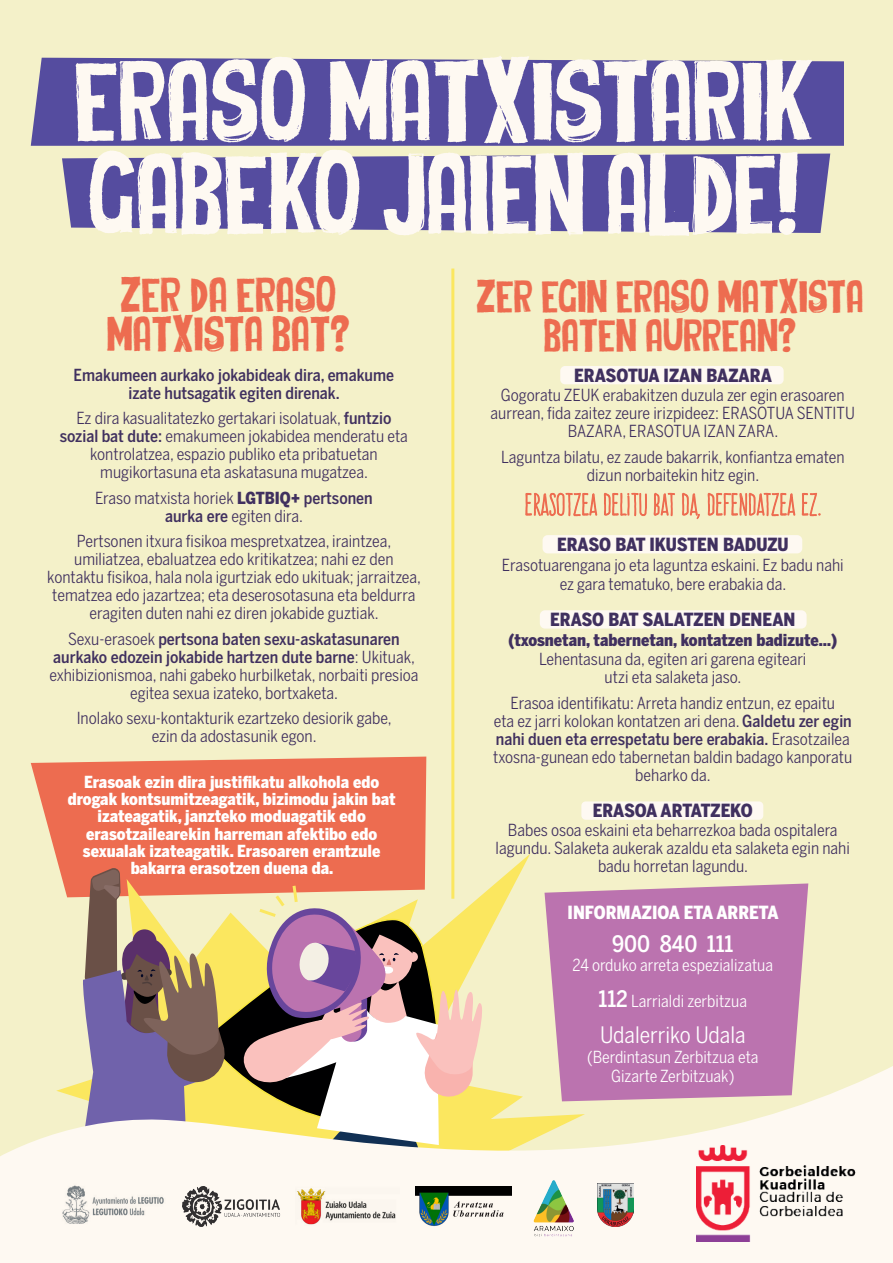
<style>
.page{position:relative;width:893px;height:1263px;background:#f4f1c9}
.page>*{position:absolute;margin:0;border:0;box-sizing:border-box;transform-origin:0 0}
.t1{font:900 52.5px/93px "Cheap Potatoes";color:#fef9f2}
.t2{font:900 22.5px/39px "Cheap Potatoes";color:#ed6c50;text-align:center}
.t3{font:22.5px "Benton Sans Cond";color:#fff}
.t4{font:500 22.5px "Benton Sans Cond";color:#fff}
.t5{font:900 21px/39px "Cheap Potatoes";color:#ed6c50;text-align:center}
.t6{font:900 18px "Benton Sans Cond";color:#40305f}
.t7{font:900 18px "Benton Sans Cond";color:#fff}
.t8{font:16.5px/18px "Benton Sans Cond";color:#40305f;text-align:center}
.t9{font:900 16.5px/17.2px "Benton Sans Cond";color:#fff;text-align:center}
.t10{font:16.5px/36px "Benton Sans Cond";color:#fff;text-align:center}
.t11{font:500 16.5px/18px "Benton Sans Cond";color:#40305f;text-align:center}
.t12{font:900 16.5px "Benton Sans Cond";color:#40305f}
.s1{font-weight:500}
.s2{font-weight:900}
.s3{font-weight:500;font-size:22.5px}
</style>
<div class="page">
<svg style="left:544px;top:883px;width:264px;height:163px;fill:#bb73af"></svg>
<svg style="left:31px;top:756px;width:395px;height:100px;fill:#ed6c50"></svg>
<svg style="left:56px;top:853px;width:474px;height:78px;fill:#ed6c50"></svg>
<svg style="left:544px;top:992px;width:41px;height:54px;fill:#bb73af"></svg>
<svg style="left:61px;top:865px;width:429px;height:181px"></svg>
<svg style="left:0;top:1046px;width:893px;height:217px;fill:#fef9f2"></svg>
<svg style="left:62px;top:154px;width:768px;height:79px;fill:#554c9f"></svg>
<div style="left:31px;top:58px;width:813px;height:88px;background:#554c9f"></div>
<div style="left:543px;top:535px;width:259px;height:18px;background:#fef9f2;border-radius:5px"></div>
<div style="left:560px;top:366px;width:224px;height:18px;background:#fef9f2;border-radius:5px"></div>
<div style="left:540px;top:610px;width:267px;height:19px;background:#fef9f2;border-radius:5px"></div>
<div style="left:581px;top:801px;width:182px;height:19px;background:#fef9f2;border-radius:4px"></div>
<svg style="left:525px;top:492px;width:72px;height:25px"></svg>
<svg style="left:604px;top:492px;width:43px;height:25px"></svg>
<svg style="left:654px;top:492px;width:21px;height:25px"></svg>
<svg style="left:682px;top:492px;width:18px;height:28px"></svg>
<svg style="left:708px;top:492px;width:87px;height:25px"></svg>
<svg style="left:802px;top:493px;width:18px;height:24px"></svg>
<hr style="left:451px;top:268px;width:3px;height:631px;background:#fbe75f">
<img style="left:496px;top:1167px;width:117px;height:83px">
<img style="left:598px;top:1184px;width:36px;height:43px">
<img style="left:697px;top:1145px;width:159px;height:96px">
<img style="left:416px;top:1187px;width:96px;height:41px">
<img style="left:295px;top:1183px;width:104px;height:50px">
<img style="left:183px;top:1186px;width:104px;height:40px">
<img style="left:59px;top:1184px;width:108px;height:43px">
<h1 class="t1" style="left:74px;top:58px;width:741px">ERASO MATXISTARIK<br>GABEKO JAIEN ALDE!</h1>
<h2 class="t2" style="left:106px;top:276px;width:245px">ZER DA ERASO<br>MATXISTA BAT?</h2>
<p class="t11" style="left:74px;top:365px;width:322px">Emakumeen aurkako jokabideak dira, emakume izate hutsagatik egiten direnak.</p>
<p class="t8" style="left:60px;top:409px;width:350px">Ez dira kasualitatezko gertakari isolatuak, <span class="s1">funtzio sozial bat dute:</span> emakumeen jokabidea menderatu eta kontrolatzea, espazio publiko eta pribatuetan mugikortasuna eta askatasuna mugatzea.</p>
<p class="t8" style="left:95px;top:488px;width:279px">Eraso matxista horiek <span class="s2">LGTBIQ+</span> <span class="s1">pertsonen aurka ere</span> egiten dira.</p>
<p class="t8" style="left:47px;top:532px;width:375px">Pertsonen itxura fisikoa mespretxatzea, iraintzea, umiliatzea, ebaluatzea edo kritikatzea; nahi ez den kontaktu fisikoa, hala nola igurtziak edo ukituak; jarraitzea, tematzea edo jazartzea; eta deserosotasuna eta beldurra eragiten duten nahi ez diren jokabide guztiak.</p>
<p class="t8" style="left:49px;top:629px;width:370px">Sexu-erasoek <span class="s1">pertsona baten sexu-askatasunaren aurkako edozein jokabide hartzen dute barne</span>: Ukituak, exhibizionismoa, nahi gabeko hurbilketak, norbaiti presioa egitea sexua izateko, bortxaketa.</p>
<p class="t8" style="left:77px;top:709px;width:316px">Inolako sexu-kontakturik ezartzeko desiorik gabe, ezin da adostasunik egon.</p>
<p class="t9" style="left:68px;top:773px;width:329px">Erasoak ezin dira justifikatu alkohola edo drogak kontsumitzeagatik, bizimodu jakin bat izateagatik, janzteko moduagatik edo erasotzailearekin harreman afektibo edo sexualak izateagatik. Erasoaren erantzule bakarra erasotzen duena da.</p>
<p class="t5" style="left:477px;top:278px;width:389px">ZER EGIN ERASO MATXISTA<br>BATEN AURREAN?</p>
<p class="t6" style="left:574px;top:364px;width:199px">ERASOTUA IZAN BAZARA</p>
<p class="t8" style="left:491px;top:386px;width:366px">Gogoratu ZEUK erabakitzen duzula zer egin erasoaren aurrean, fida zaitez zeure irizpideez: ERASOTUA SENTITU<br>BAZARA, ERASOTUA IZAN ZARA.</p>
<p class="t8" style="left:501px;top:448px;width:345px">Laguntza bilatu, ez zaude bakarrik, konfiantza ematen dizun norbaitekin hitz egin.</p>
<p class="t6" style="left:557px;top:534px;width:233px">ERASO BAT IKUSTEN BADUZU</p>
<p class="t8" style="left:502px;top:555px;width:343px;line-height:19.5px">Erasotuarengana jo eta laguntza eskaini. Ez badu nahi ez gara tematuko, bere erabakia da.</p>
<p class="t6" style="left:550px;top:609px;width:247px">ERASO BAT SALATZEN DENEAN</p>
<p class="t12" style="left:508px;top:630px;width:330px">(txosnetan, tabernetan, kontatzen badizute…)</p>
<p class="t8" style="left:539px;top:650px;width:269px">Lehentasuna da, egiten ari garena egiteari utzi eta salaketa jaso.</p>
<p class="t8" style="left:493px;top:694px;width:360px">Erasoa identifikatu: Arreta handiz entzun, ez epaitu<br>eta ez jarri kolokan kontatzen ari dena. <span class="s1">Galdetu zer egin nahi duen eta errespetatu bere erabakia.</span> Erasotzailea txosna-gunean edo tabernetan baldin badago kanporatu beharko da.</p>
<p class="t6" style="left:593px;top:799px;width:162px">ERASOA ARTATZEKO</p>
<p class="t8" style="left:496px;top:821px;width:356px">Babes osoa eskaini eta beharrezkoa bada ospitalera lagundu. Salaketa aukerak azaldu eta salaketa egin nahi badu horretan lagundu.</p>
<p class="t7" style="left:567px;top:901px;width:213px">INFORMAZIOA ETA ARRETA</p>
<h2 class="t4" style="left:612px;top:930px;width:123px">900 840 111</h2>
<p class="t10" style="left:572px;top:947px;width:202px">24 orduko arreta espezializatua<br><span class="s3">112</span> Larrialdi zerbitzua</p>
<h2 class="t3" style="left:600px;top:1022px;width:147px">Udalerriko Udala</h2>
<p class="t10" style="left:587px;top:1047px;width:173px;line-height:19.5px">(Berdintasun Zerbitzua eta<br>Gizarte Zerbitzuak)</p>
</div>
